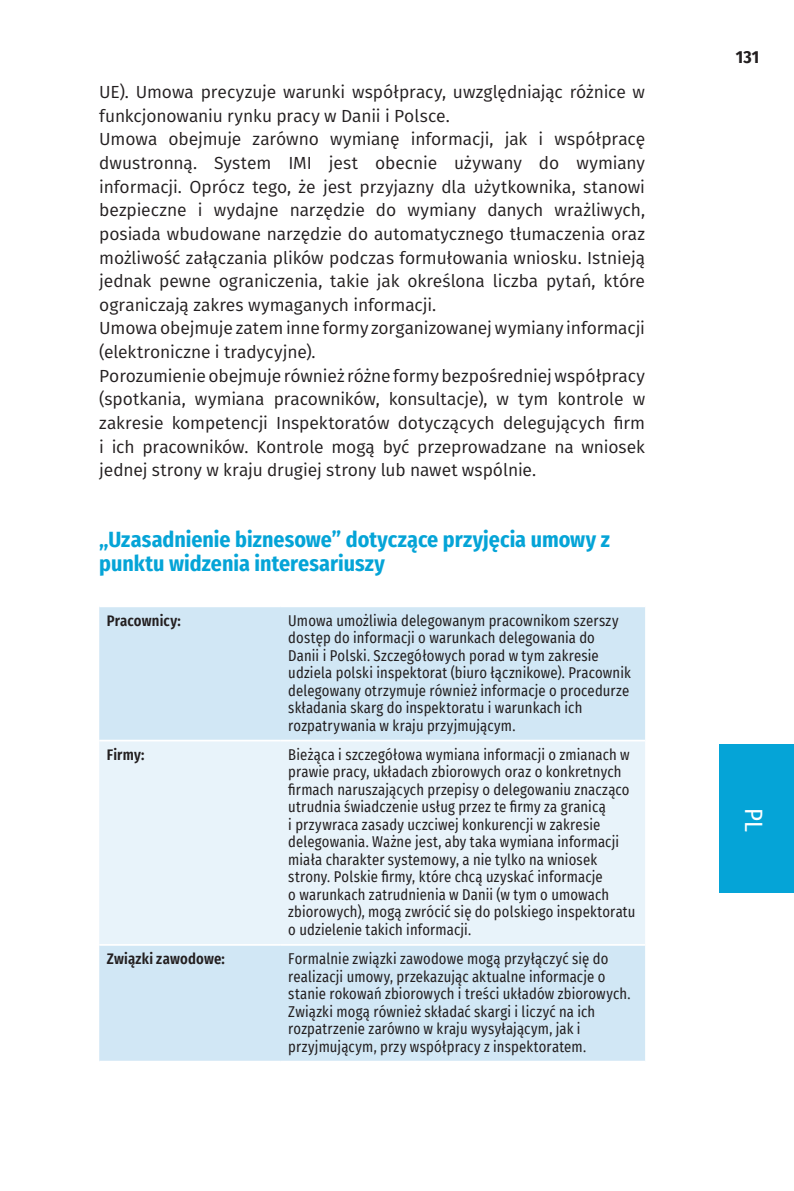
<style>
.page{position:relative;width:794px;height:1191px;background:#fff}
.page>*{position:absolute;margin:0;border:0;box-sizing:border-box;transform-origin:0 0}
.t1{font:24.5px "Fira Sans Condensed";color:#fff}
.t2{font:700 21.88px/23.6px "Fira Sans Condensed";color:#05a4d7}
.t3{font:17.5px/23.6px "Fira Sans";letter-spacing:-.005em;color:#231f20}
.t4{font:700 17.5px "Fira Sans Condensed";color:#231f20}
.t5{font:15.4px/17.5px "Fira Sans Condensed";letter-spacing:.01em;color:#231f20;scale:.95 1}
.t6{font:600 15.4px "Fira Sans Condensed";letter-spacing:.01em;color:#231f20;scale:.95 1}
</style>
<div class="page">
<div style="left:719px;top:744px;width:75px;height:149px;background:#05a4d7"></div>
<div style="left:99px;top:607px;width:546px;height:453px;background:#d1e7f5"></div>
<div style="left:99px;top:741px;width:546px;height:203px;background:#e8f3fa"></div>
<hr style="left:99px;top:739px;width:182px;height:2px;background:#fff">
<hr style="left:281px;top:739px;width:364px;height:2px;background:#fff">
<hr style="left:99px;top:944px;width:182px;height:1px;background:#fff">
<hr style="left:281px;top:944px;width:364px;height:1px;background:#fff">
<p class="t3" style="left:99px;top:80px;width:547px">UE). Umowa precyzuje warunki współpracy, uwzględniając różnice w funkcjonowaniu rynku pracy w Danii i Polsce.<br>Umowa obejmuje zarówno wymianę informacji, jak i współpracę dwustronną. System IMI jest obecnie używany do wymiany informacji. Oprócz tego, że jest przyjazny dla użytkownika, stanowi bezpieczne i wydajne narzędzie do wymiany danych wrażliwych, posiada wbudowane narzędzie do automatycznego tłumaczenia oraz możliwość załączania plików podczas formułowania wniosku. Istnieją jednak pewne ograniczenia, takie jak określona liczba pytań, które ograniczają zakres wymaganych informacji.<br>Umowa obejmuje zatem inne formy zorganizowanej wymiany informacji (elektroniczne i tradycyjne).<br>Porozumienie obejmuje również różne formy bezpośredniej współpracy (spotkania, wymiana pracowników, konsultacje), w tym kontrole w zakresie kompetencji Inspektoratów dotyczących delegujących firm i ich pracowników. Kontrole mogą być przeprowadzane na wniosek jednej strony w kraju drugiej strony lub nawet wspólnie.</p>
<h2 class="t2" style="left:99px;top:526px;width:512px">„Uzasadnienie biznesowe” dotyczące przyjęcia umowy z punktu widzenia interesariuszy</h2>
<p class="t6" style="left:107px;top:607px;width:80px">Pracownicy:</p>
<p class="t5" style="left:288px;top:611px;width:362px">Umowa umożliwia delegowanym pracownikom szerszy dostęp do informacji o warunkach delegowania do<br>Danii i Polski. Szczegółowych porad w tym zakresie udziela polski inspektorat (biuro łącznikowe). Pracownik delegowany otrzymuje również informacje o procedurze składania skarg do inspektoratu i warunkach ich rozpatrywania w kraju przyjmującym.</p>
<p class="t6" style="left:107px;top:742px;width:41px">Firmy:</p>
<p class="t5" style="left:288px;top:745px;width:367px">Bieżąca i szczegółowa wymiana informacji o zmianach w prawie pracy, układach zbiorowych oraz o konkretnych firmach naruszających przepisy o delegowaniu znacząco utrudnia świadczenie usług przez te firmy za granicą<br>i przywraca zasady uczciwej konkurencji w zakresie delegowania. Ważne jest, aby taka wymiana informacji miała charakter systemowy, a nie tylko na wniosek strony. Polskie firmy, które chcą uzyskać informacje<br>o warunkach zatrudnienia w Danii (w tym o umowach zbiorowych), mogą zwrócić się do polskiego inspektoratu o udzielenie takich informacji.</p>
<p class="t6" style="left:107px;top:946px;width:126px">Związki zawodowe:</p>
<p class="t5" style="left:288px;top:949px;width:362px">Formalnie związki zawodowe mogą przyłączyć się do realizacji umowy, przekazując aktualne informacje o stanie rokowań zbiorowych i treści układów zbiorowych.<br>Związki mogą również składać skargi i liczyć na ich rozpatrzenie zarówno w kraju wysyłającym, jak i przyjmującym, przy współpracy z inspektoratem.</p>
<p class="t4" style="left:736px;top:42px;width:25px">131</p>
<h1 class="t1" style="left:772px;top:808px;width:25px;rotate:90deg">PL</h1>
</div>
